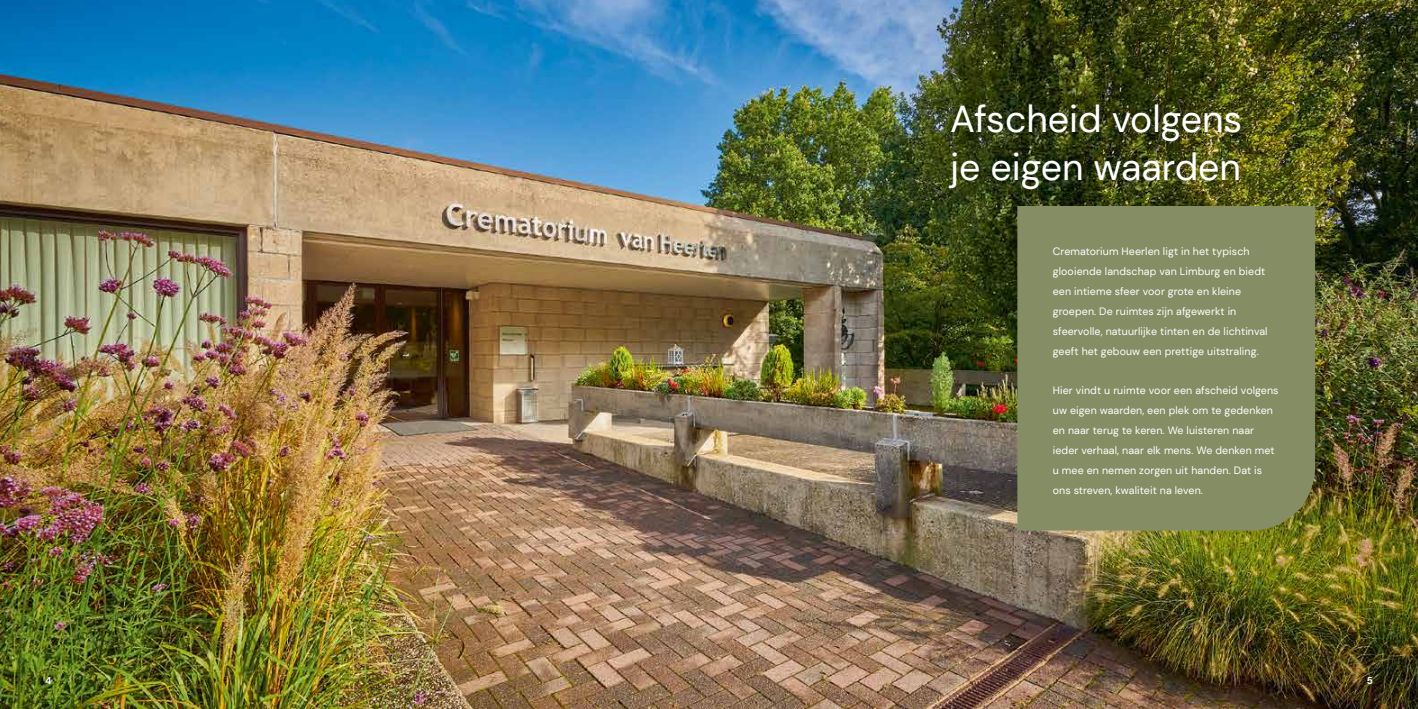
<style>
.page{position:relative;width:1418px;height:709px;background:#fff}
.page>*{position:absolute;margin:0;border:0;box-sizing:border-box;transform-origin:0 0}
.t1{font:37.5px/47.6px "DM Sans";color:#fff}
.t2{font:10.62px/19.9px "DM Sans";letter-spacing:.01em;color:#fff}
.t3{font:700 10px "DM Sans";color:#fff}
</style>
<div class="page">
<img style="left:0;top:0;width:1417px;height:709px">
<div style="left:1017px;top:206px;width:298px;height:324px;background:#858d65"></div>
<h1 class="t1" style="left:950px;top:95px;width:294px">Afscheid volgens je eigen waarden</h1>
<p class="t2" style="left:1052px;top:242px;width:216px">Crematorium Heerlen ligt in het typisch glooiende landschap van Limburg en biedt een intieme sfeer voor grote en kleine groepen. De ruimtes zijn afgewerkt in sfeervolle, natuurlijke tinten en de lichtinval geeft het gebouw een prettige uitstraling.</p>
<p class="t2" style="left:1052px;top:381px;width:227px">Hier vindt u ruimte voor een afscheid volgens uw eigen waarden, een plek om te gedenken en naar terug te keren. We luisteren naar ieder verhaal, naar elk mens. We denken met u mee en nemen zorgen uit handen. Dat is ons streven, kwaliteit na leven.</p>
<p class="t3" style="left:45px;top:674px;width:8px">4</p>
<p class="t3" style="left:1366px;top:674px;width:8px">5</p>
</div>
